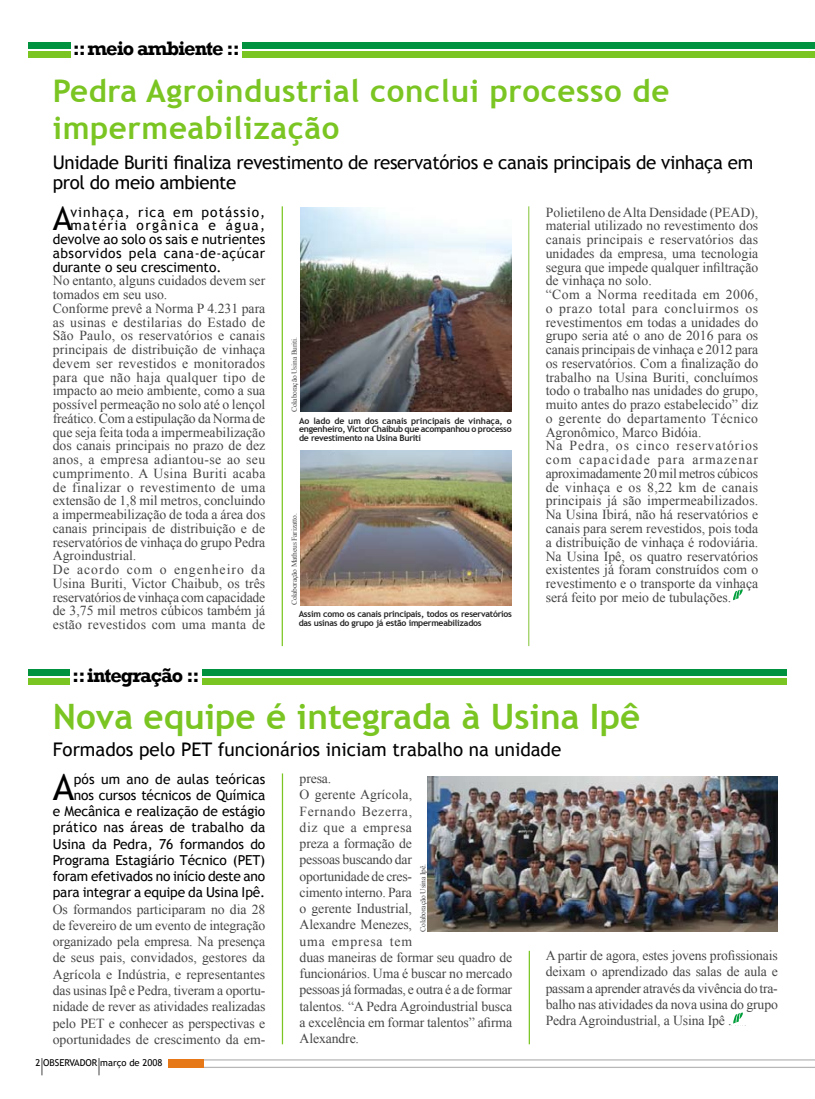
<style>
.page{position:relative;width:815px;height:1099px;background:#fff}
.page>*{position:absolute;margin:0;border:0;box-sizing:border-box;transform-origin:0 0}
.t1{font:36.5px "Trebuchet MS";color:#000}
.t2{font:700 35px "Trebuchet MS";color:#7bc523}
.t3{font:33px "Trebuchet MS";color:#000}
.t4{font:700 31.25px/37.5px "Trebuchet MS";letter-spacing:.02em;color:#7bc523}
.t5{font:700 20px "Rockwell";letter-spacing:-.05em;color:#000}
.t6{font:18.75px/20px "Trebuchet MS";letter-spacing:-.02em;color:#000}
.t7{font:18.75px "Trebuchet MS";color:#000}
.t8{font:13.75px/13.8px "Times New Roman";color:#464646}
.t9{font:13.75px/16.2px "Trebuchet MS";color:#000;text-align:right}
.t10{font:13.75px "Trebuchet MS";letter-spacing:.035em;color:#000}
.t11{font:13.75px "Trebuchet MS";letter-spacing:.08em;color:#000}
.t12{font:13.75px "Trebuchet MS";letter-spacing:.1em;color:#000}
.t13{font:9.5px "Trebuchet MS";color:#000}
.t14{font:700 8.75px/8.8px "Trebuchet MS";letter-spacing:-.03em;color:#252525;text-align:justify}
.t15{font:7.5px "Times New Roman";letter-spacing:-.02em;color:#464646}
</style>
<div class="page">
<hr style="left:203px;top:1066px;width:612px;height:1px;background:#b7b7b7">
<hr style="left:203px;top:1059px;width:612px;height:1px;background:#b7b7b7">
<div style="left:169px;top:1059px;width:35px;height:8px;background:#e67817"></div>
<svg style="left:42px;top:1058px;width:1px;height:17px"></svg>
<svg style="left:99px;top:1058px;width:1px;height:17px"></svg>
<img style="left:300px;top:207px;width:212px;height:204px">
<div style="left:28px;top:43px;width:787px;height:6px;background:#00923f"></div>
<div style="left:28px;top:52px;width:787px;height:6px;background:#7bc523"></div>
<div style="left:71px;top:41px;width:170px;height:18px;background:#fff"></div>
<div style="left:28px;top:669px;width:759px;height:6px;background:#00923f"></div>
<div style="left:28px;top:678px;width:759px;height:7px;background:#7bc523"></div>
<div style="left:71px;top:668px;width:131px;height:22px;background:#fff"></div>
<hr style="left:282px;top:773px;width:1px;height:271px;background:#7bc523">
<hr style="left:529px;top:950px;width:1px;height:94px;background:#7bc523">
<hr style="left:528px;top:206px;width:1px;height:440px;background:#9acf5c">
<hr style="left:282px;top:206px;width:1px;height:440px;background:#7bc523">
<svg style="left:733px;top:589px;width:10px;height:11px"></svg>
<img style="left:428px;top:776px;width:350px;height:155px">
<svg style="left:733px;top:1012px;width:10px;height:11px"></svg>
<img style="left:301px;top:450px;width:211px;height:155px">
<h3 class="t5" style="left:73px;top:36px;width:168px">:: meio ambiente ::</h3>
<h3 class="t4" style="left:53px;top:72px;width:618px">Pedra Agroindustrial conclui processo de impermeabilização</h3>
<h3 class="t6" style="left:53px;top:152px;width:702px">Unidade Buriti finaliza revestimento de reservatórios e canais principais de vinhaça em prol do meio ambiente</h3>
<h3 class="t3" style="left:53px;top:199px;width:21px">A</h3>
<p class="t11" style="left:70px;top:203px;width:196px">vinhaça, rica em potássio,</p>
<p class="t12" style="left:70px;top:217px;width:196px">matéria orgânica e água,</p>
<p class="t9" style="left:53px;top:231px;width:214px">devolve ao solo os sais e nutrientes</p>
<p class="t10" style="left:53px;top:245px;width:214px">absorvidos pela cana-de-açúcar</p>
<p class="t9" style="left:53px;top:259px;width:170px">durante o seu crescimento.</p>
<p class="t8" style="left:53px;top:273px;width:214px">No entanto, alguns cuidados devem ser tomados em seu uso.<br>Conforme prevê a Norma P 4.231 para as usinas e destilarias do Estado de São Paulo, os reservatórios e canais principais de distribuição de vinhaça devem ser revestidos e monitorados para que não haja qualquer tipo de impacto ao meio ambiente, como a sua possível permeação no solo até o lençol freático. Com a estipulação da Norma de que seja feita toda a impermeabilização dos canais principais no prazo de dez anos, a empresa adiantou-se ao seu cumprimento. A Usina Buriti acaba de finalizar o revestimento de uma extensão de 1,8 mil metros, concluindo a impermeabilização de toda a área dos canais principais de distribuição e de reservatórios de vinhaça do grupo Pedra Agroindustrial.<br>De acordo com o engenheiro da Usina Buriti, Victor Chaibub, os três reservatórios de vinhaça com capacidade de 3,75 mil metros cúbicos também já estão revestidos com uma manta de</p>
<p class="t15" style="left:289px;top:412px;width:76px;rotate:-90deg">Colaboração Usina Buriti.</p>
<p class="t14" style="left:299px;top:416px;width:214px">Ao lado de um dos canais principais de vinhaça, o engenheiro, Victor Chaibub que acompanhou o processo de revestimento na Usina Buriti</p>
<p class="t15" style="left:289px;top:605px;width:93px;rotate:-90deg">Colaboração Matheus Farizatto.</p>
<p class="t14" style="left:299px;top:609px;width:215px">Assim como os canais principais, todos os reservatórios das usinas do grupo já estão impermeabilizados</p>
<p class="t8" style="left:546px;top:205px;width:214px">Polietileno de Alta Densidade (PEAD), material utilizado no revestimento dos canais principais e reservatórios das unidades da empresa, uma tecnologia segura que impede qualquer infiltração de vinhaça no solo.<br>“Com a Norma reeditada em 2006, o prazo total para concluirmos os revestimentos em todas a unidades do grupo seria até o ano de 2016 para os canais principais de vinhaça e 2012 para os reservatórios. Com a finalização do trabalho na Usina Buriti, concluímos todo o trabalho nas unidades do grupo, muito antes do prazo estabelecido” diz o gerente do departamento Técnico Agronômico, Marco Bidóia.<br>Na Pedra, os cinco reservatórios com capacidade para armazenar aproximadamente 20 mil metros cúbicos de vinhaça e os 8,22 km de canais principais já são impermeabilizados.<br>Na Usina Ibirá, não há reservatórios e canais para serem revestidos, pois toda a distribuição de vinhaça é rodoviária.<br>Na Usina Ipê, os quatro reservatórios existentes já foram construídos com o revestimento e o transporte da vinhaça será feito por meio de tubulações.</p>
<h3 class="t5" style="left:72px;top:662px;width:129px">:: integração ::</h3>
<h2 class="t2" style="left:53px;top:695px;width:589px">Nova equipe é integrada à Usina Ipê</h2>
<h1 class="t1" style="left:53px;top:765px;width:23px">A</h1>
<h3 class="t7" style="left:53px;top:738px;width:510px">Formados pelo PET funcionários iniciam trabalho na unidade</h3>
<p class="t9" style="left:53px;top:770px;width:214px">pós um ano de aulas teóricas nos cursos técnicos de Química<br>e Mecânica e realização de estágio prático nas áreas de trabalho da<br>Usina da Pedra, 76 formandos do<br>Programa Estagiário Técnico (PET) foram efetivados no início deste ano para integrar a equipe da Usina Ipê.</p>
<p class="t8" style="left:53px;top:900px;width:214px;line-height:16.2px;text-align:justify">Os formandos participaram no dia 28 de fevereiro de um evento de integração organizado pela empresa. Na presença de seus pais, convidados, gestores da Agrícola e Indústria, e representantes das usinas Ipê e Pedra, tiveram a oportu&shy;nidade de rever as atividades realizadas pelo PET e conhecer as perspectivas e oportunidades de crescimento da em-</p>
<p class="t8" style="left:300px;top:770px;width:214px;line-height:16.2px">presa.<br>O gerente Agrícola,<br>Fernando Bezerra,<br>diz que a empresa<br>preza a formação de<br>pessoas buscando dar<br>oportunidade de cres-<br>cimento interno. Para<br>o gerente Industrial,<br>Alexandre Menezes,<br>uma empresa tem<br>duas maneiras de formar seu quadro de funcionários. Uma é buscar no mercado pessoas já formadas, e outra é a de formar talentos. “A Pedra Agroindustrial busca a excelência em formar talentos” afirma<br>Alexandre.</p>
<p class="t15" style="left:418px;top:931px;width:69px;rotate:-90deg">Colaboração Usina Ipê.</p>
<p class="t8" style="left:546px;top:947px;width:234px;line-height:16.2px;text-align:justify">A partir de agora, estes jovens profissionais deixam o aprendizado das salas de aula e passam a aprender através da vivência do tra&shy;balho nas atividades da nova usina do grupo Pedra Agroindustrial, a Usina Ipê .</p>
<p class="t13" style="left:35px;top:1057px;width:128px">2 OBSERVADOR março de 2008</p>
</div>
